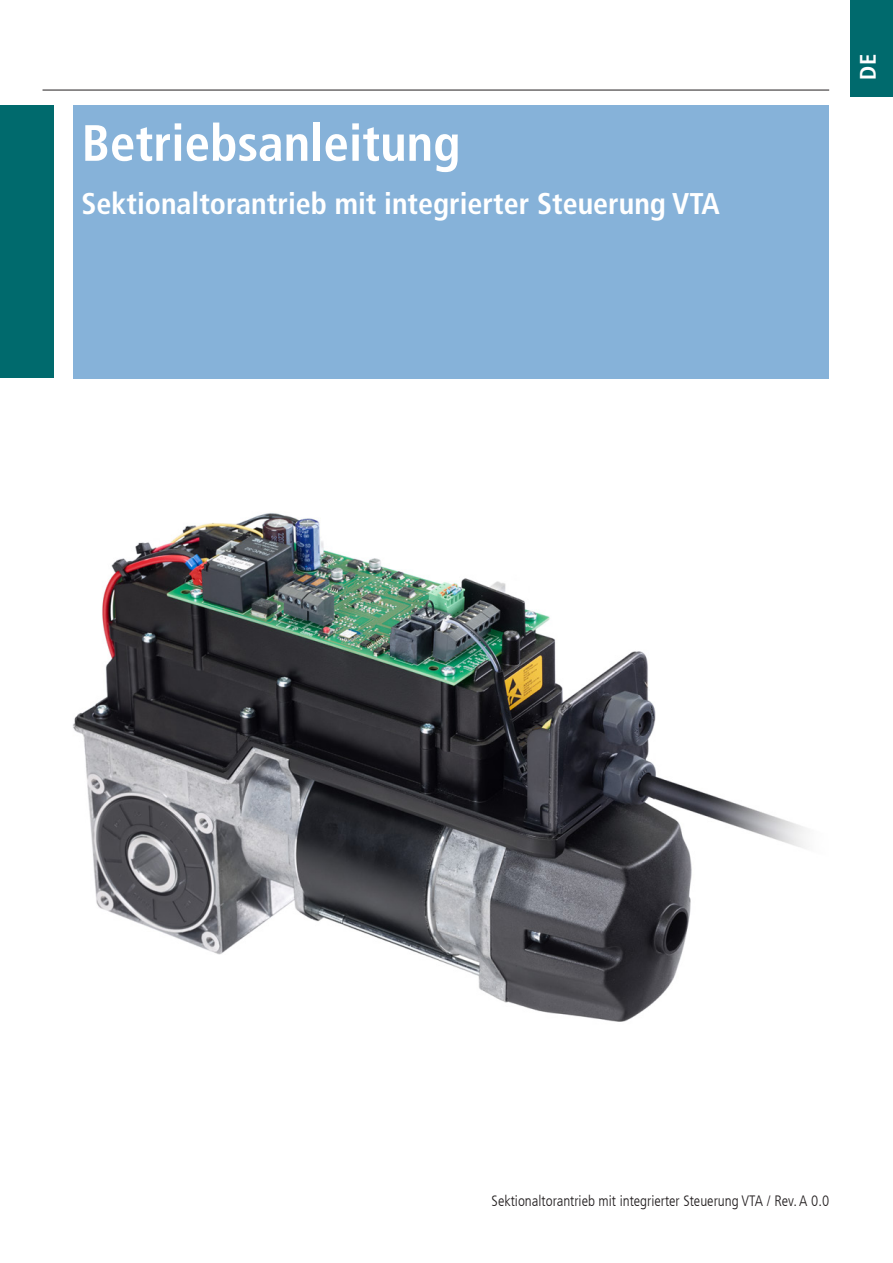
<style>
.page{position:relative;width:893px;height:1263px;background:#fff}
.page>*{position:absolute;margin:0;border:0;box-sizing:border-box;transform-origin:0 0}
.t1{font:700 condensed 51px "Frutiger LT Com";color:#fff}
.t2{font:700 condensed 30px "Frutiger LT Com";color:#fff}
.t3{font:700 condensed 22.5px "Frutiger LT Com";color:#fff}
.t4{font:300 condensed 15px "Frutiger LT Com";color:#231f20}
</style>
<div class="page">
<img style="left:73px;top:513px;width:733px;height:509px">
<div style="left:73px;top:106px;width:755px;height:273px;background:#86b2d9"></div>
<div style="left:0;top:106px;width:54px;height:272px;background:#006a6d"></div>
<div style="left:850px;top:0;width:43px;height:97px;background:#006a6d"></div>
<hr style="left:43px;top:90px;width:786px;height:1px;background:#231f20">
<h1 class="t1" style="left:82px;top:113px;width:380px">Betriebsanleitung</h1>
<h2 class="t2" style="left:82px;top:186px;width:640px">Sektionaltorantrieb mit integrierter Steuerung VTA</h2>
<h3 class="t3" style="left:855px;top:80px;width:27px;rotate:-90deg">DE</h3>
<p class="t4" style="left:492px;top:1192px;width:339px">Sektionaltorantrieb mit integrierter Steuerung VTA / Rev. A 0.0</p>
</div>
